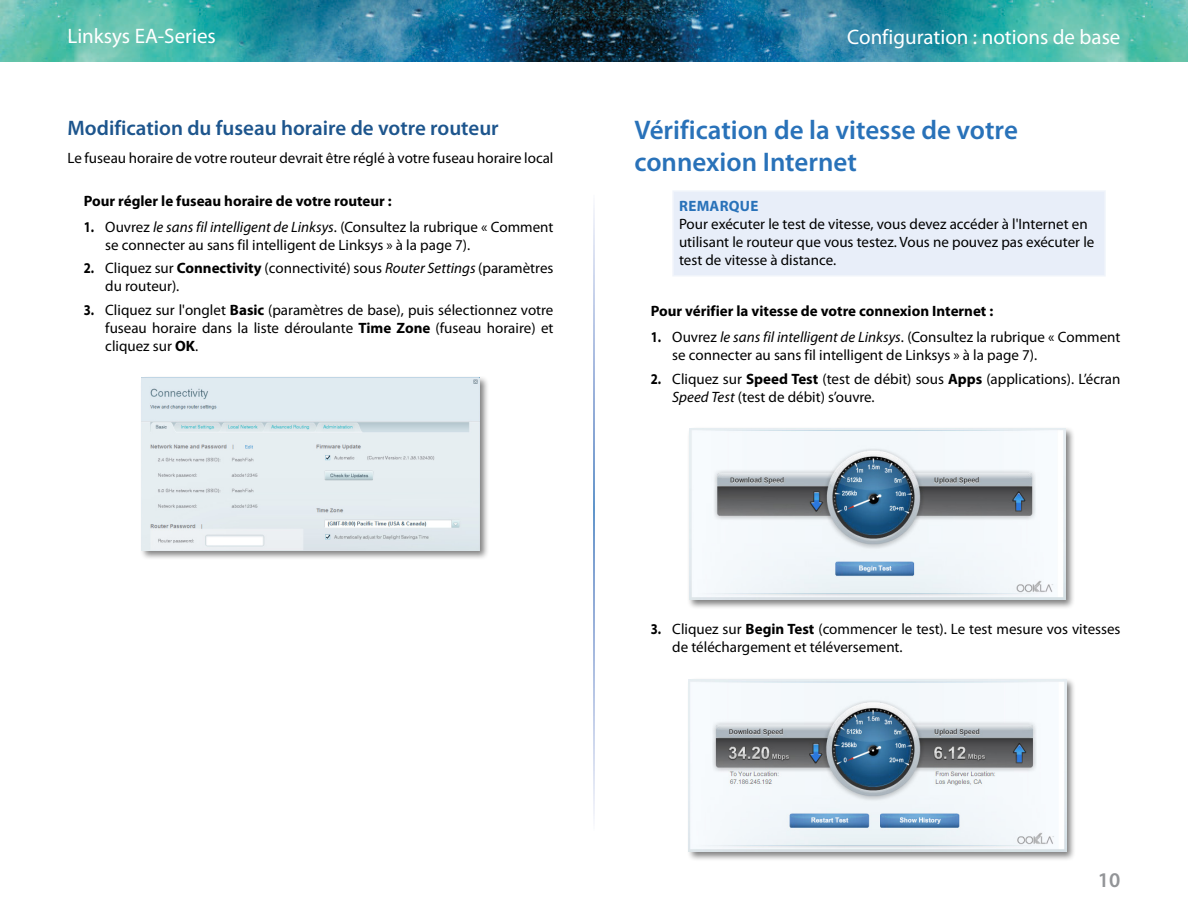
<style>
.page{position:relative;width:1188px;height:918px;background:#fff}
.page>*{position:absolute;margin:0;border:0;box-sizing:border-box;transform-origin:0 0}
.Body{font:600 27px/32.4px "Myriad Pro";color:#2972b9}
.t1{font:21px "Myriad Pro";color:#fff}
.Body-2{font:600 21px "Myriad Pro";color:#1d558d}
.t2{font:600 21px "Myriad Pro";color:#939598}
.Note_Body{font:15px/18px "Myriad Pro";color:#000}
.Body-3{font:15px/18px "Myriad Pro";color:#000}
.How_To{font:700 15px "Myriad Pro";color:#000}
.Body-4{font:700 15px "Myriad Pro";color:#000}
.Note_Head{font:700 15px "Myriad Pro";letter-spacing:.02em;color:#2972b9}
.s1{font-weight:700}
.s2{font-style:italic}
</style>
<div class="page">
<img style="left:0;top:0;width:1188px;height:62px">
<div style="left:139px;top:376px;width:350px;height:184px;background:#000;opacity:.5"></div>
<img style="left:142px;top:378px;width:337px;height:173px">
<div style="left:673px;top:191px;width:432px;height:85px;background:#e8eef9"></div>
<hr style="left:672px;top:192px;width:2px;height:83px;background:#f1f5fb">
<hr style="left:1104px;top:192px;width:2px;height:83px;background:#f1f5fb">
<hr style="left:672px;top:190px;width:434px;height:2px;background:#f1f5fb">
<hr style="left:672px;top:275px;width:434px;height:2px;background:#f1f5fb">
<div style="left:687px;top:427px;width:389px;height:183px;background:#000;opacity:.5"></div>
<img style="left:689px;top:429px;width:377px;height:171px">
<div style="left:686px;top:677px;width:390px;height:184px;background:#000;opacity:.5"></div>
<img style="left:689px;top:679px;width:377px;height:173px">
<h2 class="t1" style="left:68px;top:23px;width:150px">Linksys EA-Series</h2>
<h2 class="t1" style="left:847px;top:24px;width:275px">Configuration : notions de base</h2>
<p class="Body-2" style="left:68px;top:114px;width:433px">Modification du fuseau horaire de votre routeur</p>
<p class="Body-3" style="left:68px;top:149px;width:488px">Le fuseau horaire de votre routeur devrait être réglé à votre fuseau horaire local</p>
<p class="Body-4" style="left:84px;top:191px;width:310px">Pour régler le fuseau horaire de votre routeur :</p>
<p class="Body-3" style="left:105px;top:217px;width:450px;text-indent:-22px"><span class="s1">1.</span> Ouvrez <span class="s2">le sans fil intelligent de Linksys</span>. (Consultez la rubrique « Comment se connecter au sans fil intelligent de Linksys » à la page 7).</p>
<p class="Body-3" style="left:105px;top:259px;width:450px;text-indent:-22px"><span class="s1">2.</span> Cliquez sur <span class="s1">Connectivity</span> (connectivité) sous <span class="s2">Router Settings</span> (paramètres du routeur).</p>
<p class="Body-3" style="left:105px;top:300px;width:450px;text-align:justify;text-indent:-22px"><span class="s1">3.</span> Cliquez sur l'onglet <span class="s1">Basic</span> (paramètres de base), puis sélectionnez votre fuseau horaire dans la liste déroulante <span class="s1">Time Zone</span> (fuseau horaire) et cliquez sur <span class="s1">OK</span>.</p>
<p class="Body" style="left:634px;top:113px;width:385px">Vérification de la vitesse de votre connexion Internet</p>
<p class="Note_Head" style="left:679px;top:196px;width:81px">REMARQUE</p>
<p class="Note_Body" style="left:679px;top:215px;width:417px">Pour exécuter le test de vitesse, vous devez accéder à l'Internet en utilisant le routeur que vous testez. Vous ne pouvez pas exécuter le test de vitesse à distance.</p>
<p class="How_To" style="left:651px;top:301px;width:344px">Pour vérifier la vitesse de votre connexion Internet :</p>
<p class="Note_Body" style="left:672px;top:328px;width:450px;text-indent:-22px"><span class="s1">1.</span> Ouvrez <span class="s2">le sans fil intelligent de Linksys</span>. (Consultez la rubrique « Comment se connecter au sans fil intelligent de Linksys » à la page 7).</p>
<p class="Note_Body" style="left:672px;top:369px;width:450px;text-indent:-22px"><span class="s1">2.</span> Cliquez sur <span class="s1">Speed Test</span> (test de débit) sous <span class="s1">Apps</span> (applications). L’écran<br><span class="s2">Speed Test</span> (test de débit) s’ouvre.</p>
<p class="Note_Body" style="left:672px;top:620px;width:450px;text-indent:-22px"><span class="s1">3.</span> Cliquez sur <span class="s1">Begin Test</span> (commencer le test). Le test mesure vos vitesses de téléchargement et téléversement.</p>
<h2 class="t2" style="left:1098px;top:867px;width:24px">10</h2>
</div>
